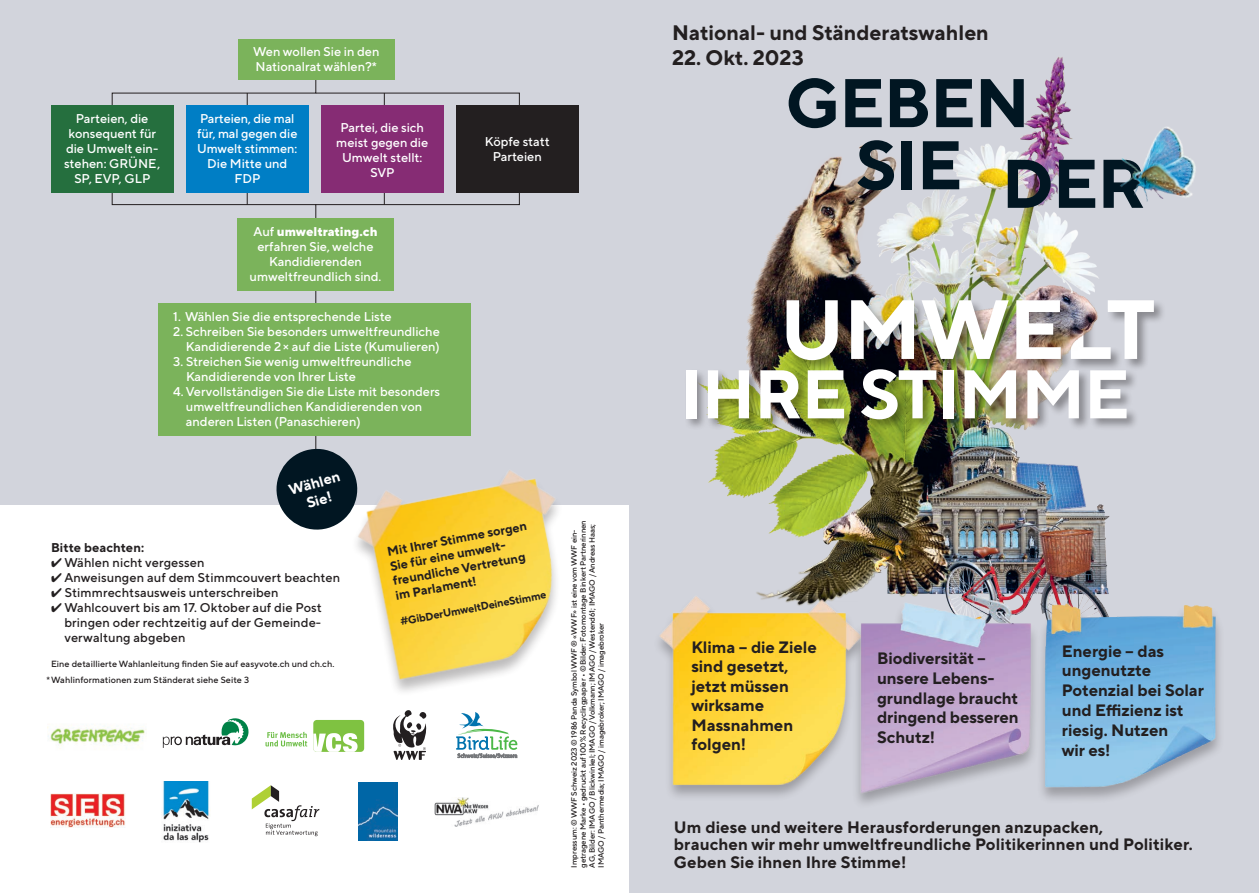
<style>
.page{position:relative;width:1259px;height:893px;background:#fff}
.page>*{position:absolute;margin:0;border:0;box-sizing:border-box;transform-origin:0 0}
.t1{font:700 83.85px "TT Norms Pro";letter-spacing:-.015em;color:#fff}
.t2{font:700 68.7px "TT Norms Pro";letter-spacing:-.015em;color:#011622}
.t3{font:700 68.7px "TT Norms Pro";letter-spacing:-.015em;color:#fff}
.t4{font:700 21px "TT Norms Pro";color:#231f20}
.t5{font:700 16.5px/19.8px "TT Norms Pro";color:#231f20}
.t6{font:700 14.7px/17.2px "TT Norms Pro";color:#fff;text-align:center}
.t7{font:500 12.75px/15px "TT Norms Pro";color:#fff;text-align:center}
.t8{font:500 12.75px/15px "TT Norms Pro";letter-spacing:.01em;color:#231f20;text-align:justify}
.t9{font:700 12.75px/15px "TT Norms Pro";letter-spacing:.01em;color:#231f20}
.t10{font:700 10.95px "TT Norms Pro";color:#231f20}
.t11{font:500 9px/15.8px "TT Norms Pro";letter-spacing:.01em;color:#231f20}
.t12{font:500 7.8px/9px "TT Norms Pro";letter-spacing:-.01em;color:#231f20}
.s1{font-weight:800}
</style>
<div class="page">
<div style="left:0;top:0;width:629px;height:505px;background:#d2d4dc"></div>
<img style="left:357px;top:470px;width:201px;height:221px">
<svg style="left:111px;top:189px;width:409px;height:29px"></svg>
<svg style="left:111px;top:77px;width:409px;height:32px"></svg>
<hr style="left:315px;top:253px;width:1px;height:261px;background:#231f20">
<div style="left:238px;top:39px;width:156px;height:40px;background:#7bb35b"></div>
<div style="left:237px;top:218px;width:157px;height:72px;background:#7bb35b"></div>
<div style="left:158px;top:303px;width:313px;height:133px;background:#7bb35b"></div>
<div style="left:51px;top:105px;width:122px;height:88px;background:#256f3e"></div>
<div style="left:186px;top:105px;width:122px;height:88px;background:#007ec5"></div>
<div style="left:321px;top:105px;width:122px;height:88px;background:#862c74"></div>
<div style="left:456px;top:105px;width:122px;height:88px;background:#231f20"></div>
<svg style="left:276px;top:444px;width:86px;height:90px"></svg>
<img style="left:629px;top:0;width:630px;height:893px">
<div style="left:684px;top:367px;width:454px;height:65px;background:#231f20;opacity:.4"></div>
<div style="left:785px;top:298px;width:381px;height:74px;background:#231f20;opacity:.4"></div>
<div style="left:652px;top:596px;width:217px;height:206px;background:#231f20;opacity:.3"></div>
<img style="left:647px;top:586px;width:216px;height:205px">
<img style="left:850px;top:597px;width:210px;height:241px">
<div style="left:1036px;top:604px;width:188px;height:200px;background:#231f20;opacity:.3"></div>
<img style="left:1023px;top:587px;width:197px;height:207px">
<img style="left:1057px;top:67px;width:202px;height:175px">
<img style="left:1070px;top:296px;width:81px;height:54px">
<svg style="left:393px;top:710px;width:34px;height:50px"></svg>
<svg style="left:456px;top:712px;width:61px;height:46px"></svg>
<img style="left:163px;top:782px;width:47px;height:61px">
<img style="left:51px;top:793px;width:74px;height:35px">
<svg style="left:163px;top:718px;width:85px;height:30px"></svg>
<img style="left:358px;top:783px;width:39px;height:58px">
<div style="left:313px;top:720px;width:51px;height:32px;background:#7fc241;border-radius:4px"></div>
<svg style="left:313px;top:733px;width:44px;height:19px"></svg>
<svg style="left:265px;top:732px;width:42px;height:14px"></svg>
<img style="left:434px;top:798px;width:105px;height:28px">
<img style="left:47px;top:727px;width:98px;height:22px">
<svg style="left:252px;top:785px;width:67px;height:51px"></svg>
<p class="t7" style="left:253px;top:44px;width:128px;text-align:left">Wen wollen Sie in den<br>Nationalrat wählen?*</p>
<p class="t7" style="left:64px;top:111px;width:98px">Parteien, die konsequent für die Umwelt ein&shy;stehen: GRÜNE,<br>SP, EVP, GLP</p>
<p class="t7" style="left:197px;top:111px;width:102px">Parteien, die mal für, mal gegen die<br>Umwelt stimmen:<br>Die Mitte und<br>FDP</p>
<p class="t7" style="left:336px;top:120px;width:93px">Partei, die sich meist gegen die<br>Umwelt stellt:<br>SVP</p>
<p class="t7" style="left:250px;top:224px;width:133px">Auf <span class="s1">umweltrating.ch </span>erfahren Sie, welche<br>Kandidierenden umweltfreundlich sind.</p>
<p class="t7" style="left:173px;top:309px;width:220px">1. Wählen Sie die entsprechende Liste</p>
<p class="t7" style="left:173px;top:324px;width:268px;text-align:right">2. Schreiben Sie besonders umweltfreundliche<br>Kandidierende 2 × auf die Liste (Kumulieren)</p>
<p class="t7" style="left:186px;top:354px;width:227px;text-align:left;text-indent:-13px">3. Streichen Sie wenig umweltfreundliche<br>Kandidierende von Ihrer Liste</p>
<p class="t7" style="left:186px;top:384px;width:256px;text-align:left;text-indent:-13px">4. Vervollständigen Sie die Liste mit besonders umweltfreundlichen Kandidierenden von anderen Listen (Panaschieren)</p>
<p class="t6" style="left:287px;top:482px;width:54px;rotate:-16deg">Wählen<br>Sie!</p>
<p class="t7" style="left:485px;top:134px;width:66px">Köpfe statt<br>Parteien</p>
<p class="t9" style="left:51px;top:539px;width:95px">Bitte beachten:</p>
<p class="t8" style="left:51px;top:554px;width:155px">✔ Wählen nicht vergessen</p>
<p class="t8" style="left:51px;top:569px;width:291px">✔ Anweisungen auf dem Stimmcouvert beachten</p>
<p class="t8" style="left:51px;top:584px;width:229px">✔ Stimmrechtsausweis unterschreiben</p>
<p class="t8" style="left:64px;top:599px;width:259px;text-indent:-13px">✔ Wahlcouvert bis am 17. Oktober auf die Post bringen oder rechtzeitig auf der Gemeinde&shy;verwaltung abgeben</p>
<p class="t11" style="left:47px;top:656px;width:289px;text-indent:4px">Eine detaillierte Wahlanleitung finden Sie auf easyvote.ch und ch.ch. * Wahlinformationen zum Ständerat siehe Seite 3</p>
<p class="t9" style="left:386px;top:543px;width:143px;rotate:-10deg">Mit Ihrer Stimme sorgen<br>Sie für eine umwelt&shy;freundliche Vertretung im Parlament!</p>
<p class="t10" style="left:399px;top:614px;width:150px;rotate:-10deg">#GibDerUmweltDeineStimme</p>
<p class="t12" style="left:569px;top:868px;width:349px;rotate:-90deg">Impressum: © WWF Schweiz 2023 © 1986 Panda Symbol WWF ® «WWF» ist eine vom WWF ein&shy;getragene Marke • gedruckt auf 100% Recyclingpapier • ©Bilder: Fotomontage Binkert Partnerinnen AG, Bilder: IMAGO / Blickwinkel; IMAGO / Volkmann; IMAGO / Westend61; IMAGO / Andreas Haas; IMAGO / Panthermedia; IMAGO / imagebroker; IMAGO / imagebroker</p>
<h3 class="t4" style="left:672px;top:19px;width:318px">National- und Ständeratswahlen</h3>
<h3 class="t4" style="left:672px;top:44px;width:133px">22. Okt. 2023</h3>
<h2 class="t2" style="left:785px;top:58px;width:246px">GEBEN</h2>
<h2 class="t2" style="left:856px;top:129px;width:291px">SIE DER</h2>
<h1 class="t1" style="left:779px;top:274px;width:377px">UMWELT</h1>
<h2 class="t3" style="left:680px;top:349px;width:451px">IHRE STIMME</h2>
<p class="t5" style="left:691px;top:636px;width:127px">Klima – die Ziele sind gesetzt, jetzt müssen wirksame<br>Massnahmen folgen!</p>
<p class="t5" style="left:877px;top:648px;width:143px">Biodiversität – unsere Lebens - grundlage braucht dringend besseren<br>Schutz!</p>
<p class="t5" style="left:1062px;top:640px;width:144px">Energie – das ungenutzte<br>Potenzial bei Solar und Effizienz ist riesig. Nutzen<br>wir es!</p>
<p class="t5" style="left:674px;top:818px;width:520px;line-height:17.2px">Um diese und weitere Herausforderungen anzupacken,<br>brauchen wir mehr umweltfreundliche Politikerinnen und Politiker.<br>Geben Sie ihnen Ihre Stimme!</p>
</div>
